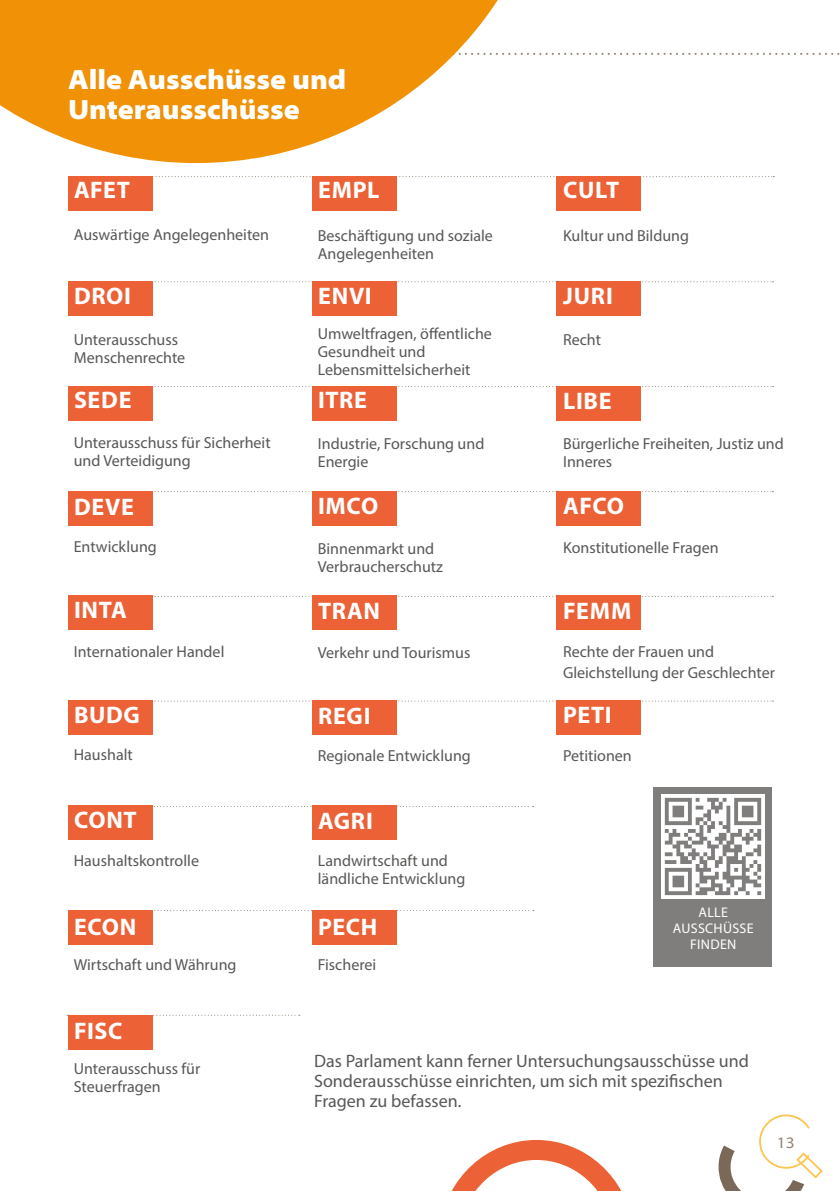
<style>
.page{position:relative;width:840px;height:1191px;background:#fff}
.page>*{position:absolute;margin:0;border:0;box-sizing:border-box;transform-origin:0 0}
.Heading_1{font:900 semi-expanded 28px/30px "Myriad Pro";color:#fff}
.NEW-Committee_Body{font:700 24px "Myriad Pro";letter-spacing:.025em;color:#fff}
.committee{font:700 24px "Myriad Pro";letter-spacing:.025em;color:#fff}
.NEW-Committee_Body-2{font:18px/20px "Myriad Pro";color:#575756}
.NEW-Committee_Body-3{font:16px/18px "Myriad Pro";color:#575756}
.t1{font:semi-expanded 16px "Myriad Pro";color:#918272}
.bijschrift_qrcode{font:14px/16px "Myriad Pro";letter-spacing:.02em;color:#fff;text-align:center}
</style>
<div class="page">
<svg style="left:718px;top:1114px;width:105px;height:77px"></svg>
<svg style="left:451px;top:1140px;width:171px;height:51px"></svg>
<svg style="left:152px;top:176px;width:621px;height:1px"></svg>
<svg style="left:152px;top:281px;width:621px;height:1px"></svg>
<svg style="left:152px;top:386px;width:621px;height:1px"></svg>
<svg style="left:152px;top:491px;width:621px;height:1px"></svg>
<svg style="left:152px;top:596px;width:621px;height:1px"></svg>
<svg style="left:152px;top:700px;width:621px;height:1px"></svg>
<svg style="left:152px;top:806px;width:381px;height:1px"></svg>
<svg style="left:152px;top:910px;width:381px;height:1px"></svg>
<div style="left:653px;top:787px;width:118px;height:179px;background:#7f7e7d"></div>
<svg style="left:558px;top:53px;width:282px;height:2px"></svg>
<svg style="left:0;top:0;width:554px;height:163px;fill:#f19105"></svg>
<svg style="left:67px;top:1014px;width:233px;height:1px"></svg>
<img style="left:661px;top:794px;width:103px;height:104px">
<div style="left:312px;top:176px;width:84px;height:34px;background:#ec6136"></div>
<div style="left:556px;top:176px;width:83px;height:34px;background:#ec6136"></div>
<div style="left:68px;top:281px;width:84px;height:34px;background:#ec6136"></div>
<div style="left:312px;top:281px;width:84px;height:34px;background:#ec6136"></div>
<div style="left:556px;top:281px;width:83px;height:34px;background:#ec6136"></div>
<div style="left:68px;top:386px;width:84px;height:34px;background:#ec6136"></div>
<div style="left:312px;top:386px;width:84px;height:34px;background:#ec6136"></div>
<div style="left:556px;top:386px;width:83px;height:34px;background:#ec6136"></div>
<div style="left:68px;top:491px;width:84px;height:34px;background:#ec6136"></div>
<div style="left:312px;top:491px;width:84px;height:34px;background:#ec6136"></div>
<div style="left:556px;top:491px;width:83px;height:34px;background:#ec6136"></div>
<div style="left:68px;top:596px;width:84px;height:34px;background:#ec6136"></div>
<div style="left:312px;top:596px;width:84px;height:34px;background:#ec6136"></div>
<div style="left:556px;top:596px;width:83px;height:34px;background:#ec6136"></div>
<div style="left:68px;top:700px;width:84px;height:35px;background:#ec6136"></div>
<div style="left:312px;top:700px;width:84px;height:35px;background:#ec6136"></div>
<div style="left:556px;top:700px;width:83px;height:35px;background:#ec6136"></div>
<div style="left:68px;top:805px;width:84px;height:35px;background:#ec6136"></div>
<div style="left:312px;top:805px;width:84px;height:35px;background:#ec6136"></div>
<div style="left:68px;top:910px;width:84px;height:35px;background:#ec6136"></div>
<div style="left:312px;top:910px;width:84px;height:35px;background:#ec6136"></div>
<div style="left:68px;top:1015px;width:84px;height:34px;background:#ec6136"></div>
<div style="left:68px;top:176px;width:84px;height:34px;background:#ec6136"></div>
<h1 class="Heading_1" style="left:68px;top:63px;width:279px">Alle Ausschüsse und<br>Unterausschüsse</h1>
<h4 class="committee" style="left:74px;top:175px;width:57px">AFET</h4>
<p class="NEW-Committee_Body-3" style="left:74px;top:226px;width:197px">Auswärtige Angelegenheiten</p>
<h4 class="committee" style="left:74px;top:281px;width:59px">DROI</h4>
<p class="NEW-Committee_Body-3" style="left:74px;top:331px;width:113px">Unterausschuss<br>Menschenrechte</p>
<p class="NEW-Committee_Body" style="left:74px;top:385px;width:59px">SEDE</p>
<p class="NEW-Committee_Body-3" style="left:74px;top:433px;width:198px">Unterausschuss für Sicherheit und Verteidigung</p>
<p class="NEW-Committee_Body" style="left:74px;top:491px;width:61px">DEVE</p>
<p class="NEW-Committee_Body-3" style="left:74px;top:537px;width:85px">Entwicklung</p>
<p class="NEW-Committee_Body" style="left:74px;top:594px;width:54px">INTA</p>
<p class="NEW-Committee_Body-3" style="left:74px;top:643px;width:152px">Internationaler Handel</p>
<p class="NEW-Committee_Body" style="left:74px;top:699px;width:67px">BUDG</p>
<p class="NEW-Committee_Body-3" style="left:74px;top:746px;width:60px">Haushalt</p>
<p class="NEW-Committee_Body" style="left:74px;top:804px;width:64px">CONT</p>
<p class="NEW-Committee_Body-3" style="left:74px;top:851px;width:127px">Haushaltskontrolle</p>
<p class="NEW-Committee_Body" style="left:74px;top:910px;width:64px">ECON</p>
<p class="NEW-Committee_Body-3" style="left:74px;top:955px;width:164px">Wirtschaft und Währung</p>
<p class="NEW-Committee_Body" style="left:318px;top:175px;width:63px">EMPL</p>
<p class="NEW-Committee_Body-3" style="left:317px;top:227px;width:176px">Beschäftigung und soziale<br>Angelegenheiten</p>
<p class="NEW-Committee_Body" style="left:318px;top:281px;width:55px">ENVI</p>
<p class="NEW-Committee_Body-3" style="left:317px;top:325px;width:175px">Umweltfragen, öffentliche<br>Gesundheit und<br>Lebensmittelsicherheit</p>
<p class="NEW-Committee_Body" style="left:318px;top:385px;width:50px">ITRE</p>
<p class="NEW-Committee_Body-3" style="left:317px;top:435px;width:168px">Industrie, Forschung und<br>Energie</p>
<p class="NEW-Committee_Body" style="left:318px;top:491px;width:62px">IMCO</p>
<p class="NEW-Committee_Body-3" style="left:317px;top:539px;width:127px">Binnenmarkt und<br>Verbraucherschutz</p>
<p class="NEW-Committee_Body" style="left:318px;top:595px;width:63px">TRAN</p>
<p class="NEW-Committee_Body-3" style="left:317px;top:643px;width:154px">Verkehr und Tourismus</p>
<p class="NEW-Committee_Body" style="left:318px;top:700px;width:54px">REGI</p>
<p class="NEW-Committee_Body-3" style="left:317px;top:746px;width:154px">Regionale Entwicklung</p>
<p class="NEW-Committee_Body" style="left:318px;top:805px;width:56px">AGRI</p>
<p class="NEW-Committee_Body-3" style="left:317px;top:851px;width:149px">Landwirtschaft und ländliche Entwicklung</p>
<p class="NEW-Committee_Body" style="left:318px;top:911px;width:61px">PECH</p>
<p class="NEW-Committee_Body-3" style="left:317px;top:955px;width:60px">Fischerei</p>
<p class="NEW-Committee_Body" style="left:563px;top:175px;width:58px">CULT</p>
<p class="NEW-Committee_Body-3" style="left:562px;top:227px;width:127px">Kultur und Bildung</p>
<p class="NEW-Committee_Body" style="left:563px;top:281px;width:51px">JURI</p>
<p class="NEW-Committee_Body-3" style="left:562px;top:331px;width:39px">Recht</p>
<p class="NEW-Committee_Body" style="left:563px;top:386px;width:50px">LIBE</p>
<p class="NEW-Committee_Body-3" style="left:562px;top:434px;width:222px">Bürgerliche Freiheiten, Justiz und<br>Inneres</p>
<p class="NEW-Committee_Body" style="left:563px;top:490px;width:62px">AFCO</p>
<p class="NEW-Committee_Body-3" style="left:562px;top:538px;width:157px">Konstitutionelle Fragen</p>
<p class="NEW-Committee_Body" style="left:563px;top:595px;width:70px">FEMM</p>
<p class="NEW-Committee_Body-3" style="left:562px;top:641px;width:213px;line-height:21px">Rechte der Frauen und<br>Gleichstellung der Geschlechter</p>
<p class="NEW-Committee_Body" style="left:563px;top:699px;width:50px">PETI</p>
<p class="NEW-Committee_Body-3" style="left:562px;top:746px;width:70px">Petitionen</p>
<p class="bijschrift_qrcode" style="left:672px;top:903px;width:82px">ALLE<br>AUSSCHÜSSE<br>FINDEN</p>
<p class="NEW-Committee_Body" style="left:74px;top:1014px;width:50px">FISC</p>
<p class="NEW-Committee_Body-3" style="left:74px;top:1059px;width:128px">Unterausschuss für<br>Steuerfragen</p>
<p class="NEW-Committee_Body-2" style="left:314px;top:1050px;width:436px">Das Parlament kann ferner Untersuchungsausschüsse und<br>Sonderausschüsse einrichten, um sich mit spezifischen<br>Fragen zu befassen.</p>
<p class="t1" style="left:776px;top:1132px;width:19px">13</p>
</div>
